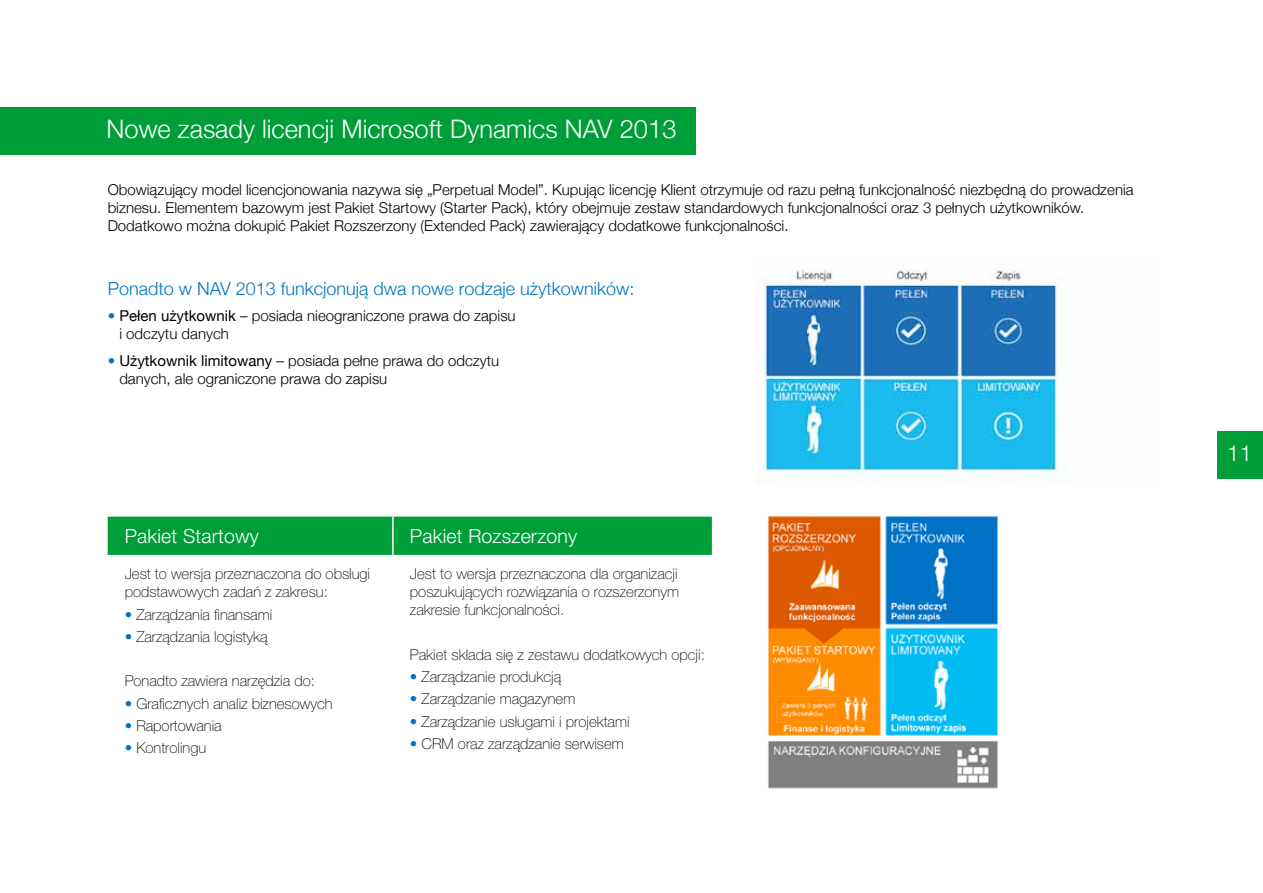
<style>
.page{position:relative;width:1263px;height:893px;background:#fff}
.page>*{position:absolute;margin:0;border:0;box-sizing:border-box;transform-origin:0 0}
.t1{font:300 25.5px "Helvetica Neue";color:#fff}
.t2{font:300 22.05px "Helvetica Neue";color:#fff}
.t3{font:300 19.5px "Helvetica Neue LT Pro";letter-spacing:.01em;color:#fff}
.t4{font:300 18px "Helvetica Neue";color:#0075bf}
.t5{font:300 15px/18px "Helvetica Neue";color:#000}
.t6{font:100 15px/18px "Helvetica Neue Pl";color:#000}
.s1{color:#0075bf}
.s2{font-weight:400}
</style>
<div class="page">
<div style="left:1218px;top:431px;width:45px;height:47px;background:#009e39"></div>
<img style="left:756px;top:269px;width:311px;height:215px">
<div style="left:0;top:107px;width:695px;height:48px;background:#009e39"></div>
<img style="left:767px;top:515px;width:231px;height:274px">
<div style="left:108px;top:517px;width:604px;height:38px;background:#009e39"></div>
<hr style="left:392px;top:517px;width:2px;height:38px;background:#fff">
<h1 class="t1" style="left:107px;top:109px;width:571px">Nowe zasady licencji Microsoft Dynamics NAV 2013</h1>
<p class="t5" style="left:108px;top:180px;width:1027px">Obowiązujący model licencjonowania nazywa się „Perpetual Model”. Kupując licencję Klient otrzymuje od razu pełną funkcjonalność niezbędną do prowadzenia biznesu. Elementem bazowym jest Pakiet Startowy (Starter Pack), który obejmuje zestaw standardowych funkcjonalności oraz 3 pełnych użytkowników.<br>Dodatkowo można dokupić Pakiet Rozszerzony (Extended Pack) zawierający dodatkowe funkcjonalności.</p>
<p class="t4" style="left:108px;top:274px;width:528px">Ponadto w NAV 2013 funkcjonują dwa nowe rodzaje użytkowników:</p>
<p class="t5" style="left:119px;top:306px;width:398px;text-indent:-12px"><span class="s1">•</span> <span class="s2">Pełen użytkownik</span> – posiada nieograniczone prawa do zapisu i odczytu danych</p>
<p class="t5" style="left:119px;top:350px;width:381px;text-indent:-12px"><span class="s1">•</span> <span class="s2">Użytkownik limitowany</span> – posiada pełne prawa do odczytu danych, ale ograniczone prawa do zapisu</p>
<h3 class="t3" style="left:125px;top:524px;width:136px">Pakiet Startowy</h3>
<h3 class="t3" style="left:410px;top:524px;width:169px">Pakiet Rozszerzony</h3>
<p class="t6" style="left:125px;top:565px;width:247px">Jest to wersja przeznaczona do obsługi podstawowych zadań z zakresu:</p>
<p class="t6" style="left:125px;top:605px;width:149px"><span class="s1">•</span> Zarządzania finansami</p>
<p class="t6" style="left:125px;top:628px;width:144px"><span class="s1">•</span> Zarządzania logistyką</p>
<p class="t6" style="left:125px;top:672px;width:192px">Ponadto zawiera narzędzia do:</p>
<p class="t6" style="left:125px;top:694px;width:209px"><span class="s1">•</span> Graficznych analiz biznesowych</p>
<p class="t6" style="left:125px;top:717px;width:98px"><span class="s1">•</span> Raportowania</p>
<p class="t6" style="left:125px;top:739px;width:83px"><span class="s1">•</span> Kontrolingu</p>
<p class="t6" style="left:410px;top:565px;width:271px;text-align:justify">Jest to wersja przeznaczona dla organizacji poszukujących rozwiązania o rozszerzonym zakresie funkcjonalności.</p>
<p class="t6" style="left:410px;top:646px;width:296px">Pakiet składa się z zestawu dodatkowych opcji:</p>
<p class="t6" style="left:410px;top:668px;width:153px"><span class="s1">•</span> Zarządzanie produkcją</p>
<p class="t6" style="left:410px;top:690px;width:167px"><span class="s1">•</span> Zarządzanie magazynem</p>
<p class="t6" style="left:410px;top:712px;width:221px"><span class="s1">•</span> Zarządzanie usługami i projektami</p>
<p class="t6" style="left:410px;top:735px;width:215px"><span class="s1">•</span> CRM oraz zarządzanie serwisem</p>
<h2 class="t2" style="left:1227px;top:435px;width:26px">11</h2>
</div>
